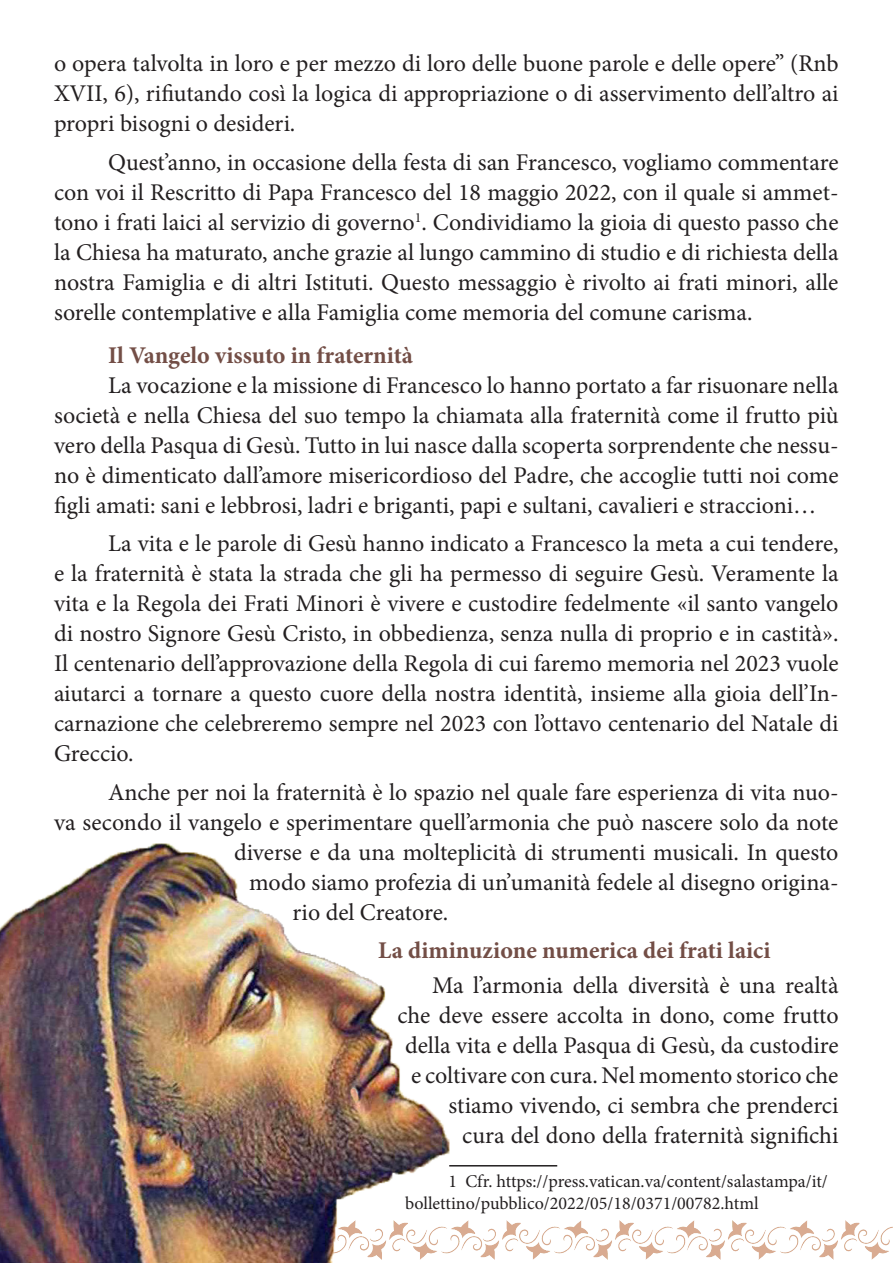
<style>
.page{position:relative;width:893px;height:1263px;background:#fff}
.page>*{position:absolute;margin:0;border:0;box-sizing:border-box;transform-origin:0 0}
.t1{font:24px/30px "Minion Pro";color:#231f20;text-align:justify}
.sottotitoli{font:700 24px "Minion Pro";color:#734e46}
.t2{font:18px/21.6px "Minion Pro";color:#231f20}
</style>
<div class="page">
<hr style="left:449px;top:1165px;width:108px;height:1px;background:#231f20">
<img style="left:672px;top:1220px;width:221px;height:39px">
<img style="left:450px;top:1220px;width:222px;height:39px">
<img style="left:0;top:844px;width:450px;height:419px">
<p class="t1" style="left:54px;top:49px;width:786px">o opera talvolta in loro e per mezzo di loro delle buone parole e delle opere” (Rnb XVII, 6), rifiutando così la logica di appropriazione o di asservimento dell’altro ai propri bisogni o desideri.</p>
<p class="t1" style="left:54px;top:147px;width:786px;text-indent:54px">Quest’anno, in occasione della festa di san Francesco, vogliamo commentare con voi il Rescritto di Papa Francesco del 18 maggio 2022, con il quale si ammet&shy;tono i frati laici al servizio di governo<sup>1</sup>. Condividiamo la gioia di questo passo che la Chiesa ha maturato, anche grazie al lungo cammino di studio e di richiesta della nostra Famiglia e di altri Istituti. Questo messaggio è rivolto ai frati minori, alle sorelle contemplative e alla Famiglia come memoria del comune carisma.</p>
<p class="sottotitoli" style="left:108px;top:341px;width:307px">Il Vangelo vissuto in fraternità</p>
<p class="t1" style="left:54px;top:370px;width:786px;text-indent:54px">La vocazione e la missione di Francesco lo hanno portato a far risuonare nella società e nella Chiesa del suo tempo la chiamata alla fraternità come il frutto più vero della Pasqua di Gesù. Tutto in lui nasce dalla scoperta sorprendente che nessu&shy;no è dimenticato dall’amore misericordioso del Padre, che accoglie tutti noi come figli amati: sani e lebbrosi, ladri e briganti, papi e sultani, cavalieri e straccioni…</p>
<p class="t1" style="left:54px;top:529px;width:786px;text-indent:54px">La vita e le parole di Gesù hanno indicato a Francesco la meta a cui tendere, e la fraternità è stata la strada che gli ha permesso di seguire Gesù. Veramente la vita e la Regola dei Frati Minori è vivere e custodire fedelmente «il santo vangelo di nostro Signore Gesù Cristo, in obbedienza, senza nulla di proprio e in castità».<br>Il centenario dell’approvazione della Regola di cui faremo memoria nel 2023 vuole aiutarci a tornare a questo cuore della nostra identità, insieme alla gioia dell’In&shy;carnazione che celebreremo sempre nel 2023 con l’ottavo centenario del Natale di Greccio.</p>
<p class="t1" style="left:108px;top:777px;width:732px">Anche per noi la fraternità è lo spazio nel quale fare esperienza di vita nuo-</p>
<p class="t1" style="left:54px;top:807px;width:786px">va secondo il vangelo e sperimentare quell’armonia che può nascere solo da note</p>
<p class="t1" style="left:234px;top:837px;width:606px">diverse e da una molteplicità di strumenti musicali. In questo</p>
<p class="t1" style="left:249px;top:867px;width:591px">modo siamo profezia di un’umanità fedele al disegno origina-</p>
<p class="t1" style="left:292px;top:897px;width:157px">rio del Creatore.</p>
<p class="sottotitoli" style="left:378px;top:936px;width:394px">La diminuzione numerica dei frati laici</p>
<p class="t1" style="left:398px;top:970px;width:443px;text-align:right">Ma l’armonia della diversità è una realtà che deve essere accolta in dono, come frutto della vita e della Pasqua di Gesù, da custodire e coltivare con cura. Nel momento storico che stiamo vivendo, ci sembra che prenderci<br>cura del dono della fraternità significhi</p>
<p class="t2" style="left:405px;top:1171px;width:424px;text-indent:44px">1 Cfr. https://press.vatican.va/content/salastampa/it/ bollettino/pubblico/2022/05/18/0371/00782.html</p>
</div>
